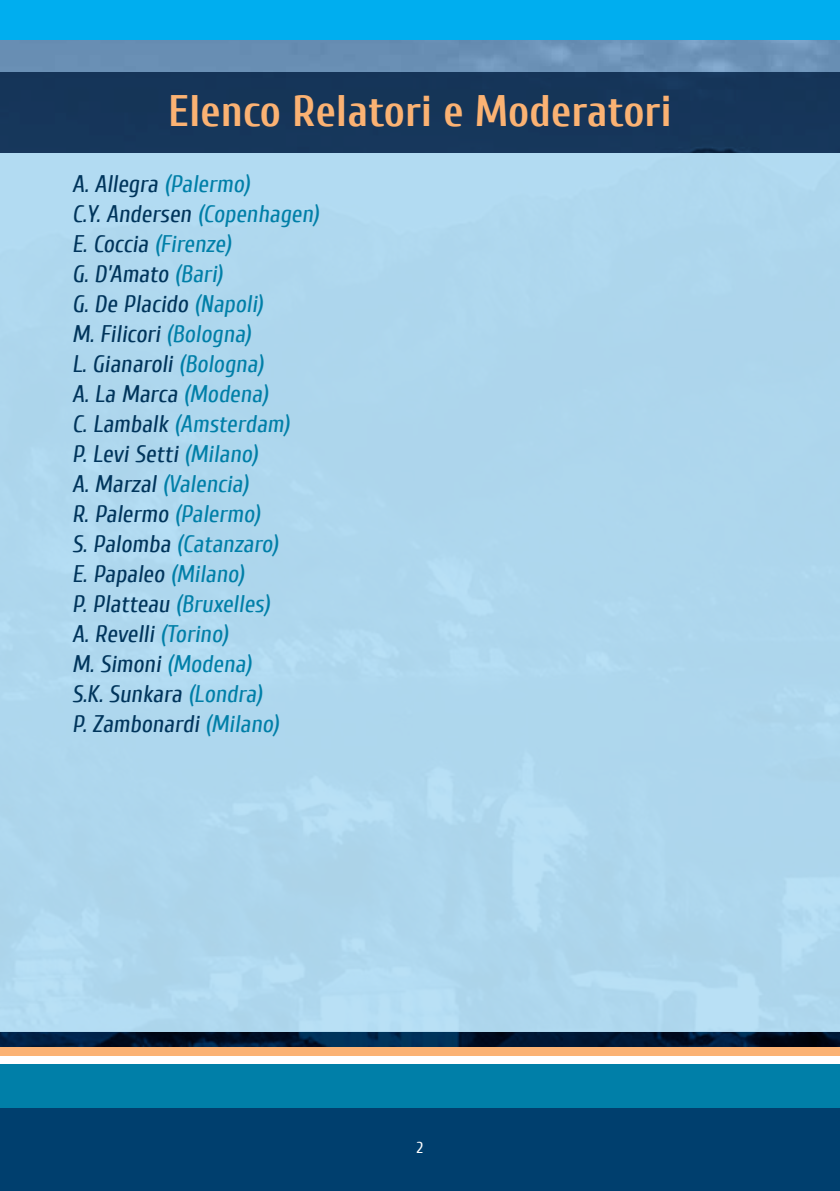
<style>
.page{position:relative;width:840px;height:1191px;background:#fff}
.page>*{position:absolute;margin:0;border:0;box-sizing:border-box;transform-origin:0 0}
.t1{font:700 44px "Cuprum";color:#fbb273}
.t2{font:24px/30px "Cuprum";color:#00355c}
.t3{font:16px "Cuprum";color:#fff}
.s1{color:#007fa8}
</style>
<div class="page">
<img style="left:0;top:39px;width:839px;height:33px">
<div style="left:0;top:1064px;width:839px;height:127px;background:#007fa8"></div>
<div style="left:0;top:1108px;width:839px;height:83px;background:#003f6e"></div>
<div style="left:0;top:72px;width:839px;height:81px;background:#16355a"></div>
<svg style="left:0;top:1031px;width:839px;height:16px;background:#0a2541"></svg>
<div style="left:0;top:1047px;width:839px;height:8px;background:#fbb273"></div>
<div style="left:0;top:0;width:839px;height:39px;background:#00aeef"></div>
<div style="left:0;top:153px;width:839px;height:878px;background:#aed7ed"></div>
<h1 class="t1" style="left:168px;top:87px;width:505px">Elenco Relatori e Moderatori</h1>
<p class="t2" style="left:72px;top:169px;width:248px">A. Allegra <span class="s1">(Palermo)<br></span>C.Y. Andersen <span class="s1">(Copenhagen)<br></span>E. Coccia <span class="s1">(Firenze)<br></span>G. D’Amato <span class="s1">(Bari)<br></span>G. De Placido <span class="s1">(Napoli)<br></span>M. Filicori <span class="s1">(Bologna)<br></span>L. Gianaroli <span class="s1">(Bologna)<br></span>A. La Marca <span class="s1">(Modena)<br></span>C. Lambalk <span class="s1">(Amsterdam)<br></span>P. Levi Setti <span class="s1">(Milano)<br></span>A. Marzal <span class="s1">(Valencia)<br></span>R. Palermo <span class="s1">(Palermo)<br></span>S. Palomba <span class="s1">(Catanzaro)<br></span>E. Papaleo <span class="s1">(Milano)<br></span>P. Platteau <span class="s1">(Bruxelles)<br></span>A. Revelli <span class="s1">(Torino)<br></span>M. Simoni <span class="s1">(Modena)<br></span>S.K. Sunkara <span class="s1">(Londra)<br></span>P. Zambonardi <span class="s1">(Milano)</span></p>
<p class="t3" style="left:416px;top:1138px;width:8px">2</p>
</div>
